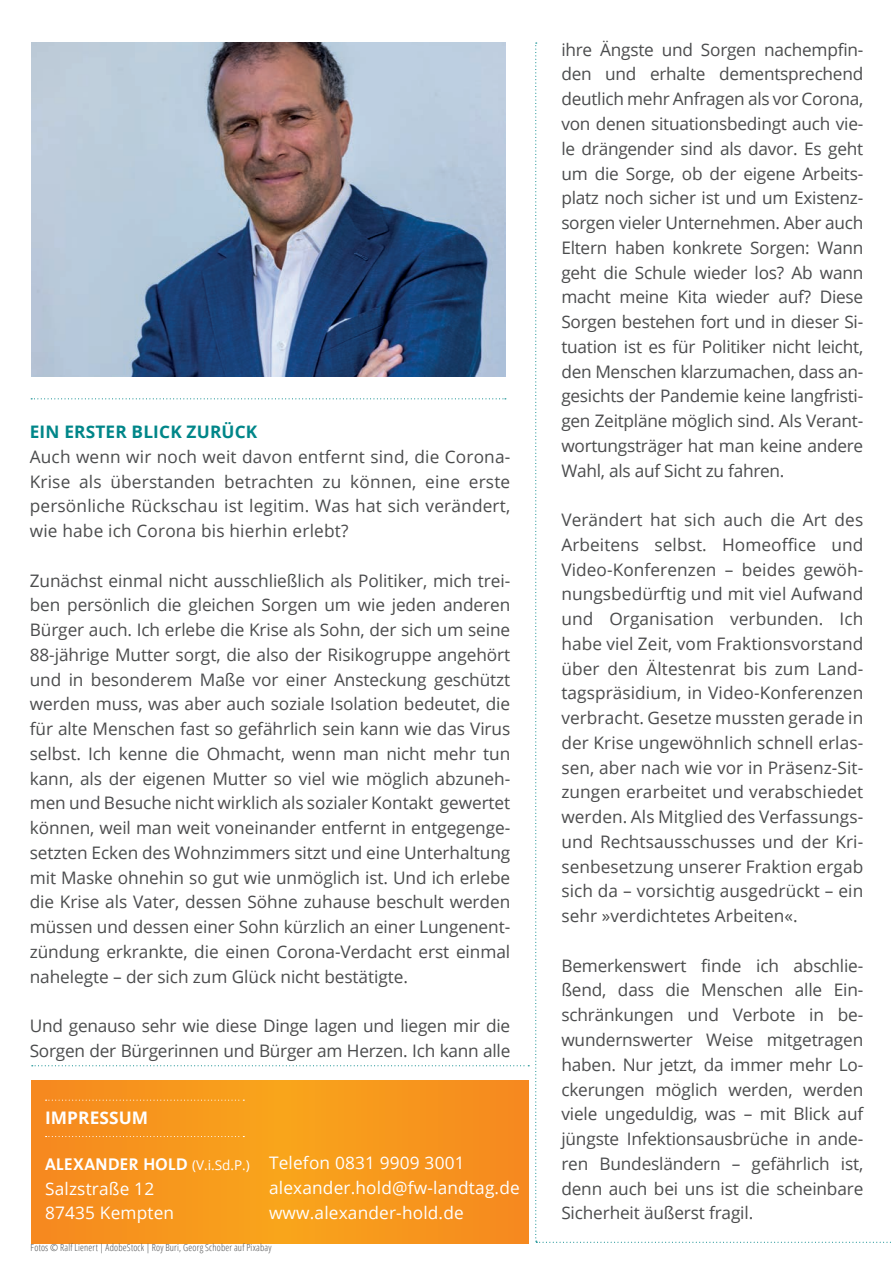
<style>
.page{position:relative;width:893px;height:1263px;background:#fff}
.page>*{position:absolute;margin:0;border:0;box-sizing:border-box;transform-origin:0 0}
.t1{font:17.25px/24.8px "Open Sans";letter-spacing:-.01em;color:#4b4c4d;text-align:justify}
.t2{font:17.25px/24.8px "Open Sans";letter-spacing:.01em;color:#fff}
.t3{font:700 17.25px "The Mix";letter-spacing:.025em;color:#fff}
.t4{font:700 17.25px "Open Sans";letter-spacing:.01em;color:#008689}
.t5{font:700 17.25px "Open Sans";letter-spacing:.005em;color:#fff}
.t6{font:300 condensed 9.75px "Open Sans";letter-spacing:.025em;color:#4b4c4d}
.s1{font-family:"Open Sans";font-weight:400;font-size:13.5px}
</style>
<div class="page">
<svg style="left:31px;top:1080px;width:498px;height:163px;background:#f7961d"></svg>
<svg style="left:46px;top:1099px;width:198px;height:2px"></svg>
<svg style="left:46px;top:1136px;width:198px;height:1px"></svg>
<svg style="left:32px;top:1065px;width:497px;height:1px"></svg>
<svg style="left:31px;top:398px;width:475px;height:1px"></svg>
<img style="left:31px;top:43px;width:474px;height:333px">
<p class="t4" style="left:30px;top:420px;width:229px">EIN ERSTER BLICK ZURÜCK</p>
<p class="t1" style="left:30px;top:444px;width:482px">Auch wenn wir noch weit davon entfernt sind, die Corona-Krise als überstanden betrachten zu können, eine erste persönliche Rückschau ist legitim. Was hat sich verändert, wie habe ich Corona bis hierhin erlebt?</p>
<p class="t1" style="left:30px;top:567px;width:482px">Zunächst einmal nicht ausschließlich als Politiker, mich trei&shy;ben persönlich die gleichen Sorgen um wie jeden anderen Bürger auch. Ich erlebe die Krise als Sohn, der sich um seine 88-jährige Mutter sorgt, die also der Risikogruppe angehört und in besonderem Maße vor einer Ansteckung geschützt werden muss, was aber auch soziale Isolation bedeutet, die für alte Menschen fast so gefährlich sein kann wie das Virus selbst. Ich kenne die Ohmacht, wenn man nicht mehr tun kann, als der eigenen Mutter so viel wie möglich abzuneh&shy;men und Besuche nicht wirklich als sozialer Kontakt gewertet können, weil man weit voneinander entfernt in entgegenge&shy;setzten Ecken des Wohnzimmers sitzt und eine Unterhaltung mit Maske ohnehin so gut wie unmöglich ist. Und ich erlebe die Krise als Vater, dessen Söhne zuhause beschult werden müssen und dessen einer Sohn kürzlich an einer Lungenent&shy;zündung erkrankte, die einen Corona-Verdacht erst einmal nahelegte – der sich zum Glück nicht bestätigte.</p>
<p class="t1" style="left:30px;top:1013px;width:482px">Und genauso sehr wie diese Dinge lagen und liegen mir die<br>Sorgen der Bürgerinnen und Bürger am Herzen. Ich kann alle</p>
<p class="t5" style="left:45px;top:1105px;width:105px">IMPRESSUM</p>
<p class="t3" style="left:45px;top:1150px;width:206px">ALEXANDER HOLD <span class="s1">(V.i.Sd.P.)</span></p>
<p class="t2" style="left:45px;top:1175px;width:131px">Salzstraße 12<br>87435 Kempten</p>
<p class="t2" style="left:269px;top:1150px;width:252px">Telefon 0831 9909 3001 alexander.hold@fw-landtag.de www.alexander-hold.de</p>
<p class="t6" style="left:31px;top:1241px;width:242px">Fotos © Ralf Lienert | AdobeStock | Roy Buri, Georg Schober auf Pixabay</p>
<p class="t1" style="left:561px;top:37px;width:303px">ihre Ängste und Sorgen nachempfin&shy;den und erhalte dementsprechend deutlich mehr Anfragen als vor Corona, von denen situationsbedingt auch vie&shy;le drängender sind als davor. Es geht um die Sorge, ob der eigene Arbeits&shy;platz noch sicher ist und um Existenz&shy;sorgen vieler Unternehmen. Aber auch Eltern haben konkrete Sorgen: Wann geht die Schule wieder los? Ab wann macht meine Kita wieder auf? Diese Sorgen bestehen fort und in dieser Si&shy;tuation ist es für Politiker nicht leicht, den Menschen klarzumachen, dass an&shy;gesichts der Pandemie keine langfristi&shy;gen Zeitpläne möglich sind. Als Verant&shy;wortungsträger hat man keine andere Wahl, als auf Sicht zu fahren.</p>
<p class="t1" style="left:561px;top:507px;width:303px">Verändert hat sich auch die Art des Arbeitens selbst. Homeoffice und Video-Konferenzen – beides gewöh&shy;nungsbedürftig und mit viel Aufwand und Organisation verbunden. Ich habe viel Zeit, vom Fraktionsvorstand über den Ältestenrat bis zum Land&shy;tagspräsidium, in Video-Konferenzen verbracht. Gesetze mussten gerade in der Krise ungewöhnlich schnell erlas&shy;sen, aber nach wie vor in Präsenz-Sit&shy;zungen erarbeitet und verabschiedet werden. Als Mitglied des Verfassungs&shy;und Rechtsausschusses und der Kri&shy;senbesetzung unserer Fraktion ergab sich da – vorsichtig ausgedrückt – ein sehr »verdichtetes Arbeiten«.</p>
<p class="t1" style="left:561px;top:953px;width:303px">Bemerkenswert finde ich abschlie&shy;ßend, dass die Menschen alle Ein&shy;schränkungen und Verbote in be&shy;wundernswerter Weise mitgetragen haben. Nur jetzt, da immer mehr Lo&shy;ckerungen möglich werden, werden viele ungeduldig, was – mit Blick auf jüngste Infektionsausbrüche in ande&shy;ren Bundesländern – gefährlich ist, denn auch bei uns ist die scheinbare Sicherheit äußerst fragil.</p>
</div>
